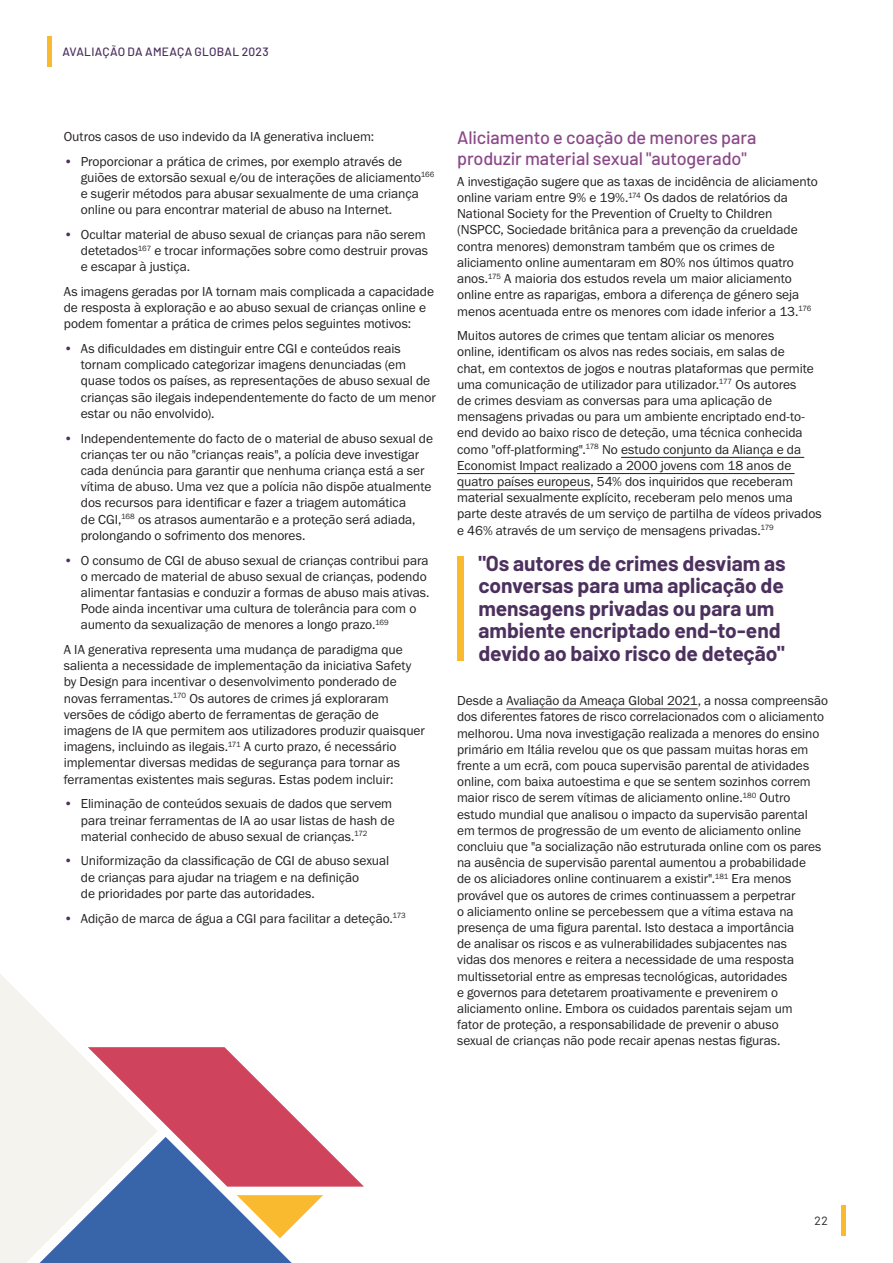
<style>
.page{position:relative;width:893px;height:1263px;background:#fff}
.page>*{position:absolute;margin:0;border:0;box-sizing:border-box;transform-origin:0 0}
.Quotes{font:700 21px/22.5px "Barlow";letter-spacing:-.005em;color:#4c305e}
.Barlow_12pt_MEDIUM_PURPLE{font:500 18px/21px "Barlow";letter-spacing:-.005em;color:#8a4988}
.Body_copy_9pt{font:13.5px/16.2px "Franklin Gothic URW Boo";letter-spacing:-.005em;color:#231f20}
.t1{font:500 12px "Barlow";letter-spacing:.02em;color:#4c305e}
.t2{font:12px "Barlow";color:#231f20}
.s1{color:#4c305e}
</style>
<div class="page">
<hr style="left:621px;top:457px;width:183px;height:1px;background:#231f20">
<hr style="left:457px;top:473px;width:337px;height:1px;background:#231f20">
<hr style="left:457px;top:489px;width:133px;height:1px;background:#231f20">
<hr style="left:506px;top:708px;width:192px;height:1px;background:#231f20">
<div style="left:457px;top:556px;width:6px;height:104px;background:#faba2f"></div>
<svg style="left:158px;top:1047px;width:206px;height:216px"></svg>
<svg style="left:0;top:974px;width:158px;height:289px;fill:#f4f3ee"></svg>
<hr style="left:48px;top:37px;width:4px;height:30px;background:#faba2f">
<hr style="left:841px;top:1205px;width:4px;height:31px;background:#faba2f">
<p class="t1" style="left:63px;top:43px;width:208px">AVALIAÇÃO DA AMEAÇA GLOBAL 2023</p>
<p class="Body_copy_9pt" style="left:64px;top:128px;width:312px">Outros casos de uso indevido da IA generativa incluem:</p>
<p class="Body_copy_9pt" style="left:81px;top:153px;width:355px;text-indent:-17px"><span class="s1">•</span> Proporcionar a prática de crimes, por exemplo através de guiões de extorsão sexual e/ou de interações de aliciamento<sup>166 </sup>e sugerir métodos para abusar sexualmente de uma criança online ou para encontrar material de abuso na Internet.</p>
<p class="Body_copy_9pt" style="left:81px;top:226px;width:349px;text-indent:-17px"><span class="s1">•</span> Ocultar material de abuso sexual de crianças para não serem detetados<sup>167</sup> e trocar informações sobre como destruir provas e escapar à justiça.</p>
<p class="Body_copy_9pt" style="left:64px;top:283px;width:372px">As imagens geradas por IA tornam mais complicada a capacidade de resposta à exploração e ao abuso sexual de crianças online e podem fomentar a prática de crimes pelos seguintes motivos:</p>
<p class="Body_copy_9pt" style="left:81px;top:340px;width:356px;text-indent:-17px"><span class="s1">•</span> As dificuldades em distinguir entre CGI e conteúdos reais tornam complicado categorizar imagens denunciadas (em quase todos os países, as representações de abuso sexual de crianças são ilegais independentemente do facto de um menor estar ou não envolvido).</p>
<p class="Body_copy_9pt" style="left:81px;top:430px;width:354px;text-indent:-17px"><span class="s1">•</span> Independentemente do facto de o material de abuso sexual de crianças ter ou não "crianças reais", a polícia deve investigar cada denúncia para garantir que nenhuma criança está a ser vítima de abuso. Uma vez que a polícia não dispõe atualmente dos recursos para identificar e fazer a triagem automática<br>de CGI,<sup>168</sup> os atrasos aumentarão e a proteção será adiada, prolongando o sofrimento dos menores.</p>
<p class="Body_copy_9pt" style="left:81px;top:552px;width:350px;text-indent:-17px"><span class="s1">•</span> O consumo de CGI de abuso sexual de crianças contribui para o mercado de material de abuso sexual de crianças, podendo alimentar fantasias e conduzir a formas de abuso mais ativas.<br>Pode ainda incentivar uma cultura de tolerância para com o aumento da sexualização de menores a longo prazo.<sup>169</sup></p>
<p class="Body_copy_9pt" style="left:64px;top:641px;width:363px">A IA generativa representa uma mudança de paradigma que salienta a necessidade de implementação da iniciativa Safety by Design para incentivar o desenvolvimento ponderado de novas ferramentas.<sup>170</sup> Os autores de crimes já exploraram versões de código aberto de ferramentas de geração de imagens de IA que permitem aos utilizadores produzir quaisquer imagens, incluindo as ilegais.<sup>171</sup> A curto prazo, é necessário implementar diversas medidas de segurança para tornar as ferramentas existentes mais seguras. Estas podem incluir:</p>
<p class="Body_copy_9pt" style="left:81px;top:795px;width:316px;text-indent:-17px"><span class="s1">•</span> Eliminação de conteúdos sexuais de dados que servem para treinar ferramentas de IA ao usar listas de hash de material conhecido de abuso sexual de crianças.<sup>172</sup></p>
<p class="Body_copy_9pt" style="left:81px;top:853px;width:310px;text-indent:-17px"><span class="s1">•</span> Uniformização da classificação de CGI de abuso sexual de crianças para ajudar na triagem e na definição<br>de prioridades por parte das autoridades.</p>
<p class="Body_copy_9pt" style="left:64px;top:910px;width:344px"><span class="s1">•</span> Adição de marca de água a CGI para facilitar a deteção.<sup>173</sup></p>
<p class="Barlow_12pt_MEDIUM_PURPLE" style="left:457px;top:126px;width:301px">Aliciamento e coação de menores para produzir material sexual "autogerado"</p>
<p class="Body_copy_9pt" style="left:457px;top:173px;width:362px">A investigação sugere que as taxas de incidência de aliciamento online variam entre 9% e 19%.<sup>174</sup> Os dados de relatórios da National Society for the Prevention of Cruelty to Children (NSPCC, Sociedade britânica para a prevenção da crueldade contra menores) demonstram também que os crimes de aliciamento online aumentaram em 80% nos últimos quatro anos.<sup>175</sup> A maioria dos estudos revela um maior aliciamento online entre as raparigas, embora a diferença de género seja menos acentuada entre os menores com idade inferior a 13.<sup>176</sup></p>
<p class="Body_copy_9pt" style="left:457px;top:327px;width:366px">Muitos autores de crimes que tentam aliciar os menores<br>online, identificam os alvos nas redes sociais, em salas de<br>chat, em contextos de jogos e noutras plataformas que permite uma comunicação de utilizador para utilizador.<sup>177</sup> Os autores<br>de crimes desviam as conversas para uma aplicação de mensagens privadas ou para um ambiente encriptado end-to&shy;end devido ao baixo risco de deteção, uma técnica conhecida como "off-platforming".<sup>178</sup> No estudo conjunto da Aliança e da Economist Impact realizado a 2000 jovens com 18 anos de quatro países europeus, 54% dos inquiridos que receberam material sexualmente explícito, receberam pelo menos uma parte deste através de um serviço de partilha de vídeos privados e 46% através de um serviço de mensagens privadas.<sup>179</sup></p>
<p class="Quotes" style="left:478px;top:550px;width:309px">"Os autores de crimes desviam as conversas para uma aplicação de mensagens privadas ou para um ambiente encriptado end-to-end devido ao baixo risco de deteção"</p>
<p class="Body_copy_9pt" style="left:457px;top:692px;width:372px">Desde a Avaliação da Ameaça Global 2021, a nossa compreensão dos diferentes fatores de risco correlacionados com o aliciamento melhorou. Uma nova investigação realizada a menores do ensino primário em Itália revelou que os que passam muitas horas em frente a um ecrã, com pouca supervisão parental de atividades online, com baixa autoestima e que se sentem sozinhos correm maior risco de serem vítimas de aliciamento online.<sup>180</sup> Outro estudo mundial que analisou o impacto da supervisão parental em termos de progressão de um evento de aliciamento online concluiu que "a socialização não estruturada online com os pares na ausência de supervisão parental aumentou a probabilidade<br>de os aliciadores online continuarem a existir".<sup>181</sup> Era menos provável que os autores de crimes continuassem a perpetrar<br>o aliciamento online se percebessem que a vítima estava na presença de uma figura parental. Isto destaca a importância<br>de analisar os riscos e as vulnerabilidades subjacentes nas<br>vidas dos menores e reitera a necessidade de uma resposta multissetorial entre as empresas tecnológicas, autoridades<br>e governos para detetarem proativamente e prevenirem o aliciamento online. Embora os cuidados parentais sejam um<br>fator de proteção, a responsabilidade de prevenir o abuso<br>sexual de crianças não pode recair apenas nestas figuras.</p>
<p class="t2" style="left:815px;top:1212px;width:15px">22</p>
</div>
